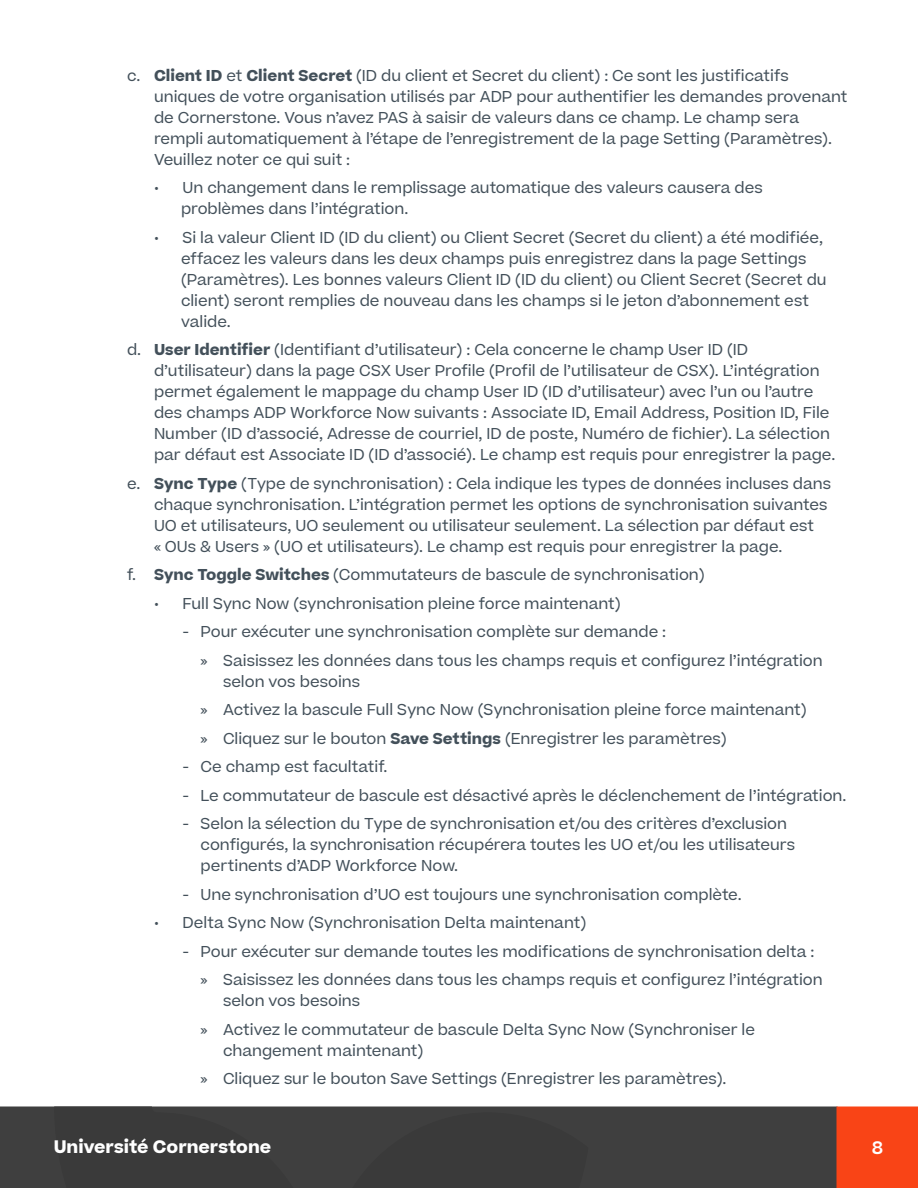
<style>
.page{position:relative;width:918px;height:1188px;background:#fff}
.page>*{position:absolute;margin:0;border:0;box-sizing:border-box;transform-origin:0 0}
.t1{font:700 17.25px "Beatrice";color:#fff}
.t2{font:600 17.25px "Beatrice";color:#fff}
.Alpha-Numeric_List_S{font:15px/21px "Beatrice";color:#43505a}
.Paragraph_Style14{font:15px/21px "Beatrice";color:#43505a}
.Bullet_List_Style14{font:15px/21px "Beatrice";color:#43505a}
.Bullet_List_Style15{font:15px "Beatrice";color:#43505a}
.Bullet_List_Style16{font:15px/21px "Beatrice";color:#43505a}
.Bullet_List_Style13{font:15px/21px "Beatrice";color:#43505a}
.s1{font-weight:700}
</style>
<div class="page">
<div style="left:0;top:1107px;width:837px;height:81px;background:#3f3f3f"></div>
<div style="left:837px;top:1107px;width:81px;height:81px;background:#f94416"></div>
<p class="Alpha-Numeric_List_S" style="left:154px;top:65px;width:695px;text-indent:-27px">c. <span class="s1">Client ID</span> et <span class="s1">Client Secret</span> (ID du client et Secret du client) : Ce sont les justificatifs uniques de votre organisation utilisés par ADP pour authentifier les demandes provenant de Cornerstone. Vous n’avez PAS à saisir de valeurs dans ce champ. Le champ sera rempli automatiquement à l’étape de l’enregistrement de la page Setting (Paramètres).<br>Veuillez noter ce qui suit :</p>
<p class="Bullet_List_Style13" style="left:181px;top:177px;width:583px;text-indent:-27px">• Un changement dans le remplissage automatique des valeurs causera des problèmes dans l’intégration.</p>
<p class="Bullet_List_Style14" style="left:181px;top:227px;width:647px;text-indent:-27px">• Si la valeur Client ID (ID du client) ou Client Secret (Secret du client) a été modifiée, effacez les valeurs dans les deux champs puis enregistrez dans la page Settings (Paramètres). Les bonnes valeurs Client ID (ID du client) ou Client Secret (Secret du client) seront remplies de nouveau dans les champs si le jeton d’abonnement est valide.</p>
<p class="Alpha-Numeric_List_S" style="left:154px;top:339px;width:683px;text-indent:-27px">d. <span class="s1">User Identifier</span> (Identifiant d’utilisateur) : Cela concerne le champ User ID (ID d’utilisateur) dans la page CSX User Profile (Profil de l’utilisateur de CSX). L’intégration permet également le mappage du champ User ID (ID d’utilisateur) avec l’un ou l’autre des champs ADP Workforce Now suivants : Associate ID, Email Address, Position ID, File Number (ID d’associé, Adresse de courriel, ID de poste, Numéro de fichier). La sélection par défaut est Associate ID (ID d’associé). Le champ est requis pour enregistrer la page.</p>
<p class="Alpha-Numeric_List_S" style="left:154px;top:473px;width:679px;text-indent:-27px">e. <span class="s1">Sync Type</span> (Type de synchronisation) : Cela indique les types de données incluses dans chaque synchronisation. L’intégration permet les options de synchronisation suivantes UO et utilisateurs, UO seulement ou utilisateur seulement. La sélection par défaut est<br>« OUs &amp; Users » (UO et utilisateurs). Le champ est requis pour enregistrer la page.</p>
<p class="Alpha-Numeric_List_S" style="left:127px;top:564px;width:579px">f. <span class="s1">Sync Toggle Switches</span> (Commutateurs de bascule de synchronisation)</p>
<p class="Bullet_List_Style14" style="left:154px;top:593px;width:468px">• Full Sync Now (synchronisation pleine force maintenant)</p>
<p class="Bullet_List_Style15" style="left:183px;top:622px;width:485px">- Pour exécuter une synchronisation complète sur demande :</p>
<p class="Paragraph_Style14" style="left:223px;top:650px;width:601px;text-indent:-22px">» Saisissez les données dans tous les champs requis et configurez l’intégration selon vos besoins</p>
<p class="Paragraph_Style14" style="left:201px;top:699px;width:608px">» Activez la bascule Full Sync Now (Synchronisation pleine force maintenant)</p>
<p class="Paragraph_Style14" style="left:201px;top:728px;width:527px">» Cliquez sur le bouton <span class="s1">Save Settings</span> (Enregistrer les paramètres)</p>
<p class="Bullet_List_Style15" style="left:183px;top:757px;width:206px">- Ce champ est facultatif.</p>
<p class="Bullet_List_Style15" style="left:183px;top:785px;width:665px">- Le commutateur de bascule est désactivé après le déclenchement de l’intégration.</p>
<p class="Bullet_List_Style16" style="left:201px;top:813px;width:596px;text-indent:-18px">- Selon la sélection du Type de synchronisation et/ou des critères d’exclusion configurés, la synchronisation récupérera toutes les UO et/ou les utilisateurs pertinents d’ADP Workforce Now.</p>
<p class="Bullet_List_Style15" style="left:183px;top:884px;width:561px">- Une synchronisation d’UO est toujours une synchronisation complète.</p>
<p class="Bullet_List_Style14" style="left:154px;top:912px;width:434px">• Delta Sync Now (Synchronisation Delta maintenant)</p>
<p class="Bullet_List_Style15" style="left:183px;top:941px;width:633px">- Pour exécuter sur demande toutes les modifications de synchronisation delta :</p>
<p class="Paragraph_Style14" style="left:223px;top:969px;width:601px;text-indent:-22px">» Saisissez les données dans tous les champs requis et configurez l’intégration selon vos besoins</p>
<p class="Paragraph_Style14" style="left:223px;top:1019px;width:534px;text-indent:-22px">» Activez le commutateur de bascule Delta Sync Now (Synchroniser le changement maintenant)</p>
<p class="Paragraph_Style14" style="left:201px;top:1068px;width:527px">» Cliquez sur le bouton Save Settings (Enregistrer les paramètres).</p>
<p class="t1" style="left:54px;top:1135px;width:219px">Université Cornerstone</p>
<p class="t2" style="left:872px;top:1136px;width:12px">8</p>
</div>
